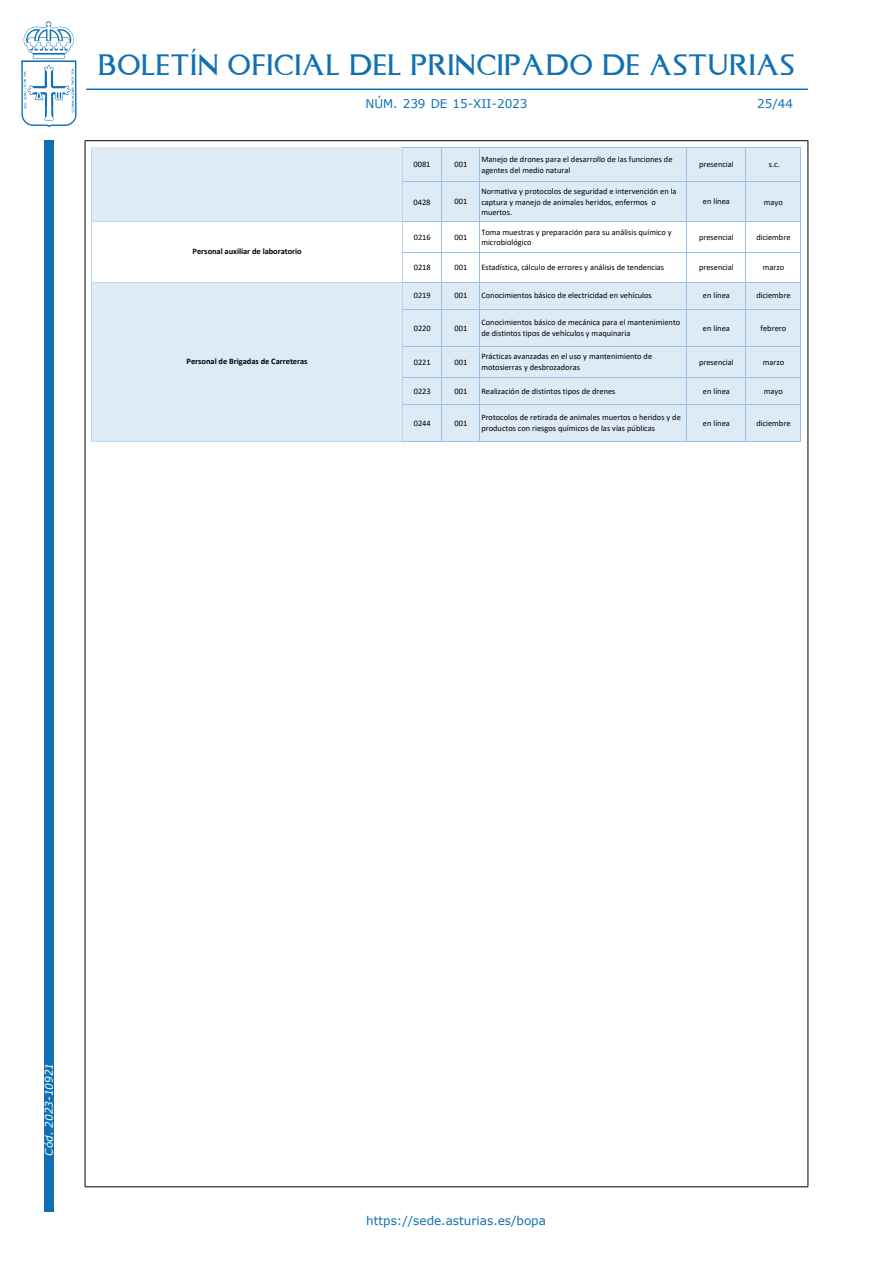
<style>
.page{position:relative;width:893px;height:1263px;background:#fff}
.page>*{position:absolute;margin:0;border:0;box-sizing:border-box;transform-origin:0 0}
.t1{font:24px "Asturica";letter-spacing:.05em;color:#1170b3}
.t2{font:12px "Verdana";color:#1170b3}
.t3{font:italic 10.5px "Verdana";color:#fff}
.t4{font:8.4px/10.9px "Calibri";color:#000}
.t5{font:700 8.4px "Calibri";color:#000}
</style>
<div class="page">
<div style="left:44px;top:140px;width:10px;height:1072px;background:#1170b3"></div>
<svg style="left:21px;top:21px;width:56px;height:106px"></svg>
<hr style="left:86px;top:89px;width:722px;height:1px;background:#1170b3">
<hr style="left:85px;top:140px;width:723px;height:1px;background:#000">
<hr style="left:85px;top:1186px;width:723px;height:1px;background:#000">
<hr style="left:85px;top:141px;width:1px;height:1045px;background:#000">
<hr style="left:807px;top:141px;width:1px;height:1045px;background:#000">
<div style="left:92px;top:147px;width:709px;height:75px;background:#ddebf7"></div>
<div style="left:92px;top:282px;width:709px;height:159px;background:#ddebf7"></div>
<hr style="left:402px;top:147px;width:1px;height:35px;background:#bdd7ee">
<hr style="left:92px;top:221px;width:310px;height:1px;background:#bdd7ee">
<hr style="left:402px;top:182px;width:1px;height:39px;background:#bdd7ee">
<hr style="left:402px;top:222px;width:1px;height:30px;background:#bdd7ee">
<hr style="left:92px;top:282px;width:310px;height:1px;background:#bdd7ee">
<svg style="left:402px;top:253px;width:1px;height:56px"></svg>
<hr style="left:402px;top:309px;width:1px;height:37px;background:#bdd7ee">
<hr style="left:402px;top:347px;width:1px;height:30px;background:#bdd7ee">
<svg style="left:402px;top:378px;width:1px;height:26px"></svg>
<hr style="left:92px;top:441px;width:310px;height:1px;background:#bdd7ee">
<hr style="left:91px;top:147px;width:1px;height:295px;background:#bdd7ee">
<hr style="left:402px;top:405px;width:1px;height:36px;background:#bdd7ee">
<hr style="left:441px;top:147px;width:1px;height:295px;background:#9bc2e6">
<hr style="left:480px;top:147px;width:1px;height:295px;background:#9bc2e6">
<hr style="left:686px;top:147px;width:1px;height:295px;background:#9bc2e6">
<hr style="left:745px;top:147px;width:1px;height:295px;background:#9bc2e6">
<hr style="left:800px;top:147px;width:1px;height:295px;background:#9bc2e6">
<hr style="left:402px;top:147px;width:399px;height:1px;background:#9bc2e6">
<hr style="left:402px;top:182px;width:399px;height:1px;background:#9bc2e6">
<hr style="left:402px;top:221px;width:399px;height:1px;background:#9bc2e6">
<hr style="left:402px;top:252px;width:399px;height:1px;background:#9bc2e6">
<hr style="left:402px;top:282px;width:399px;height:1px;background:#9bc2e6">
<hr style="left:402px;top:309px;width:399px;height:1px;background:#9bc2e6">
<hr style="left:402px;top:346px;width:399px;height:1px;background:#9bc2e6">
<hr style="left:402px;top:377px;width:399px;height:1px;background:#9bc2e6">
<hr style="left:402px;top:404px;width:399px;height:1px;background:#9bc2e6">
<hr style="left:402px;top:441px;width:399px;height:1px;background:#9bc2e6">
<h1 class="t1" style="left:98px;top:49px;width:697px">BOLETÍN OFICIAL DEL PRINCIPADO DE ASTURIAS</h1>
<h2 class="t2" style="left:365px;top:95px;width:164px">núm. 239 de 15-xii-2023</h2>
<h2 class="t2" style="left:757px;top:95px;width:37px">25/44</h2>
<p class="t5" style="left:193px;top:246px;width:110px">Personal auxiliar de laboratorio</p>
<p class="t5" style="left:187px;top:355px;width:122px">Personal de Brigadas de Carreteras</p>
<p class="t4" style="left:413px;top:159px;width:18px">0081</p>
<p class="t4" style="left:455px;top:159px;width:14px">001</p>
<p class="t4" style="left:481px;top:153px;width:193px">Manejo de drones para el desarrollo de las funciones de agentes del medio natural</p>
<p class="t4" style="left:699px;top:159px;width:36px">presencial</p>
<p class="t4" style="left:769px;top:159px;width:13px">s.c.</p>
<p class="t4" style="left:413px;top:196px;width:18px">0428</p>
<p class="t4" style="left:455px;top:196px;width:14px">001</p>
<p class="t4" style="left:481px;top:185px;width:197px">Normativa y protocolos de seguridad e intervención en la captura y manejo de animales heridos, enfermos o muertos.</p>
<p class="t4" style="left:703px;top:196px;width:28px">en línea</p>
<p class="t4" style="left:764px;top:196px;width:20px">mayo</p>
<p class="t4" style="left:414px;top:231px;width:18px">0216</p>
<p class="t4" style="left:455px;top:231px;width:14px">001</p>
<p class="t4" style="left:481px;top:226px;width:192px">Toma muestras y preparación para su análisis químico y microbiológico</p>
<p class="t4" style="left:699px;top:231px;width:36px">presencial</p>
<p class="t4" style="left:756px;top:231px;width:36px">diciembre</p>
<p class="t4" style="left:414px;top:262px;width:18px">0218</p>
<p class="t4" style="left:455px;top:262px;width:14px">001</p>
<p class="t4" style="left:481px;top:262px;width:184px">Estadística, cálculo de errores y análisis de tendencias</p>
<p class="t4" style="left:699px;top:262px;width:36px">presencial</p>
<p class="t4" style="left:763px;top:262px;width:23px">marzo</p>
<p class="t4" style="left:414px;top:290px;width:18px">0219</p>
<p class="t4" style="left:455px;top:290px;width:14px">001</p>
<p class="t4" style="left:481px;top:290px;width:172px">Conocimientos básico de electricidad en vehículos</p>
<p class="t4" style="left:703px;top:290px;width:28px">en línea</p>
<p class="t4" style="left:756px;top:290px;width:36px">diciembre</p>
<p class="t4" style="left:414px;top:322px;width:18px">0220</p>
<p class="t4" style="left:455px;top:322px;width:14px">001</p>
<p class="t4" style="left:481px;top:317px;width:200px">Conocimientos básico de mecánica para el mantenimiento de distintos tipos de vehículos y maquinaria</p>
<p class="t4" style="left:703px;top:322px;width:28px">en línea</p>
<p class="t4" style="left:761px;top:322px;width:27px">febrero</p>
<p class="t4" style="left:414px;top:356px;width:18px">0221</p>
<p class="t4" style="left:455px;top:356px;width:14px">001</p>
<p class="t4" style="left:481px;top:351px;width:172px">Prácticas avanzadas en el uso y mantenimiento de motosierras y desbrozadoras</p>
<p class="t4" style="left:699px;top:356px;width:36px">presencial</p>
<p class="t4" style="left:763px;top:356px;width:23px">marzo</p>
<p class="t4" style="left:414px;top:385px;width:18px">0223</p>
<p class="t4" style="left:455px;top:385px;width:14px">001</p>
<p class="t4" style="left:481px;top:385px;width:136px">Realización de distintos tipos de drenes</p>
<p class="t4" style="left:703px;top:385px;width:28px">en línea</p>
<p class="t4" style="left:764px;top:385px;width:20px">mayo</p>
<p class="t4" style="left:414px;top:417px;width:18px">0244</p>
<p class="t4" style="left:455px;top:417px;width:14px">001</p>
<p class="t4" style="left:481px;top:412px;width:201px">Protocolos de retirada de animales muertos o heridos y de productos con riesgos químicos de las vías públicas</p>
<p class="t4" style="left:703px;top:417px;width:28px">en línea</p>
<p class="t4" style="left:756px;top:417px;width:36px">diciembre</p>
<p class="t3" style="left:42px;top:1155px;width:94px;rotate:-90deg">Cód. 2023-10921</p>
<h2 class="t2" style="left:366px;top:1212px;width:181px">https://sede.asturias.es/bopa</h2>
</div>
